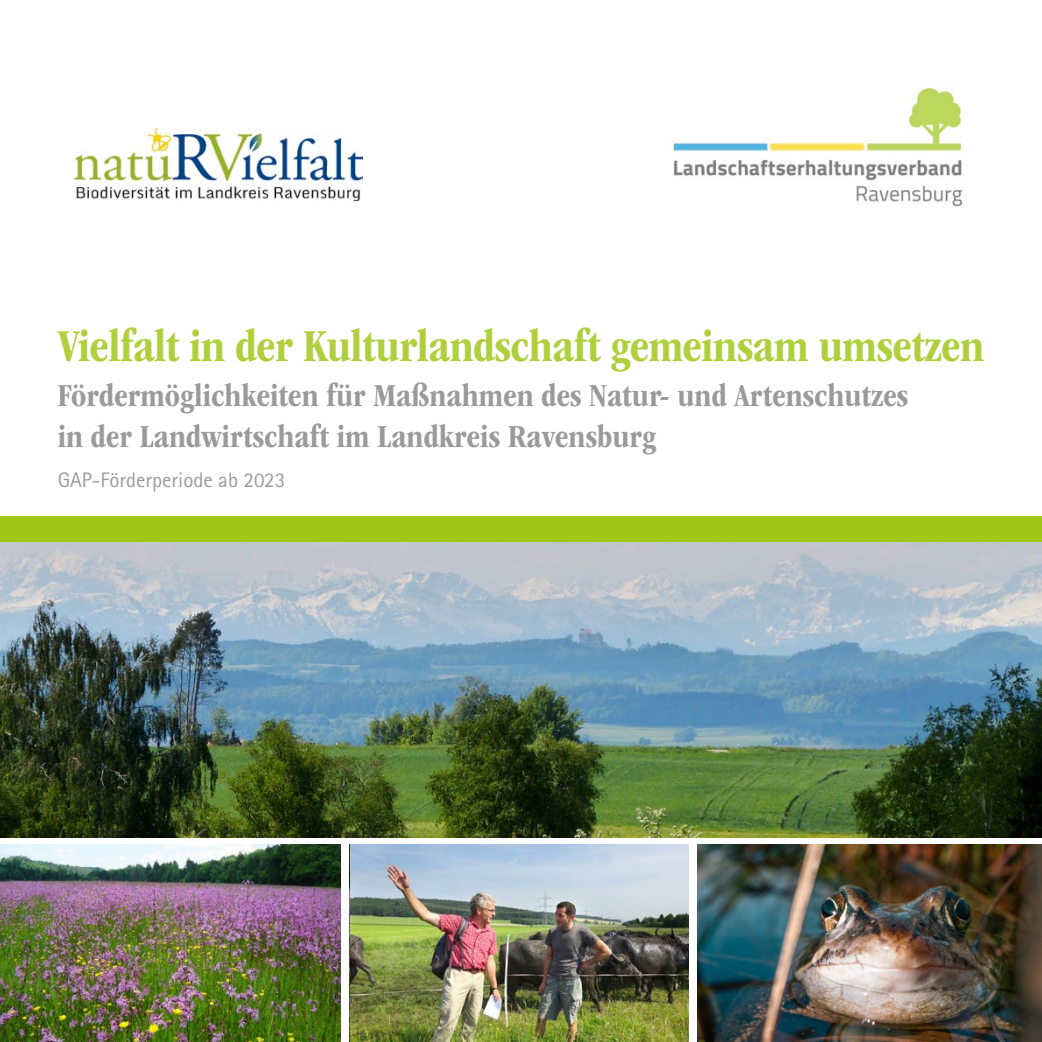
<style>
.page{position:relative;width:1042px;height:1042px;background:#fff}
.page>*{position:absolute;margin:0;border:0;box-sizing:border-box;transform-origin:0 0}
.t1{font:700 condensed 47.25px "ITC Garamond Std";letter-spacing:-.01em;color:#a2c617}
.t2{font:700 condensed 33.25px/40.2px "ITC Garamond Std";color:#878787}
.t3{font:21px "Rotis Sans Serif Std";color:#878787}
</style>
<div class="page">
<img style="left:672px;top:87px;width:291px;height:120px">
<img style="left:74px;top:128px;width:288px;height:73px">
<img style="left:0;top:541px;width:1042px;height:297px">
<img style="left:0;top:844px;width:1042px;height:198px">
<div style="left:689px;top:840px;width:7px;height:202px;background:#fff"></div>
<div style="left:0;top:516px;width:1042px;height:25px;background:#a2c617"></div>
<div style="left:342px;top:840px;width:7px;height:202px;background:#fff"></div>
<h1 class="t1" style="left:58px;top:320px;width:928px">Vielfalt in der Kulturlandschaft gemeinsam umsetzen</h1>
<p class="t2" style="left:58px;top:376px;width:852px">Fördermöglichkeiten für Maßnahmen des Natur- und Artenschutzes in der Landwirtschaft im Landkreis Ravensburg</p>
<p class="t3" style="left:58px;top:467px;width:229px">GAP-Förderperiode ab 2023</p>
</div>
